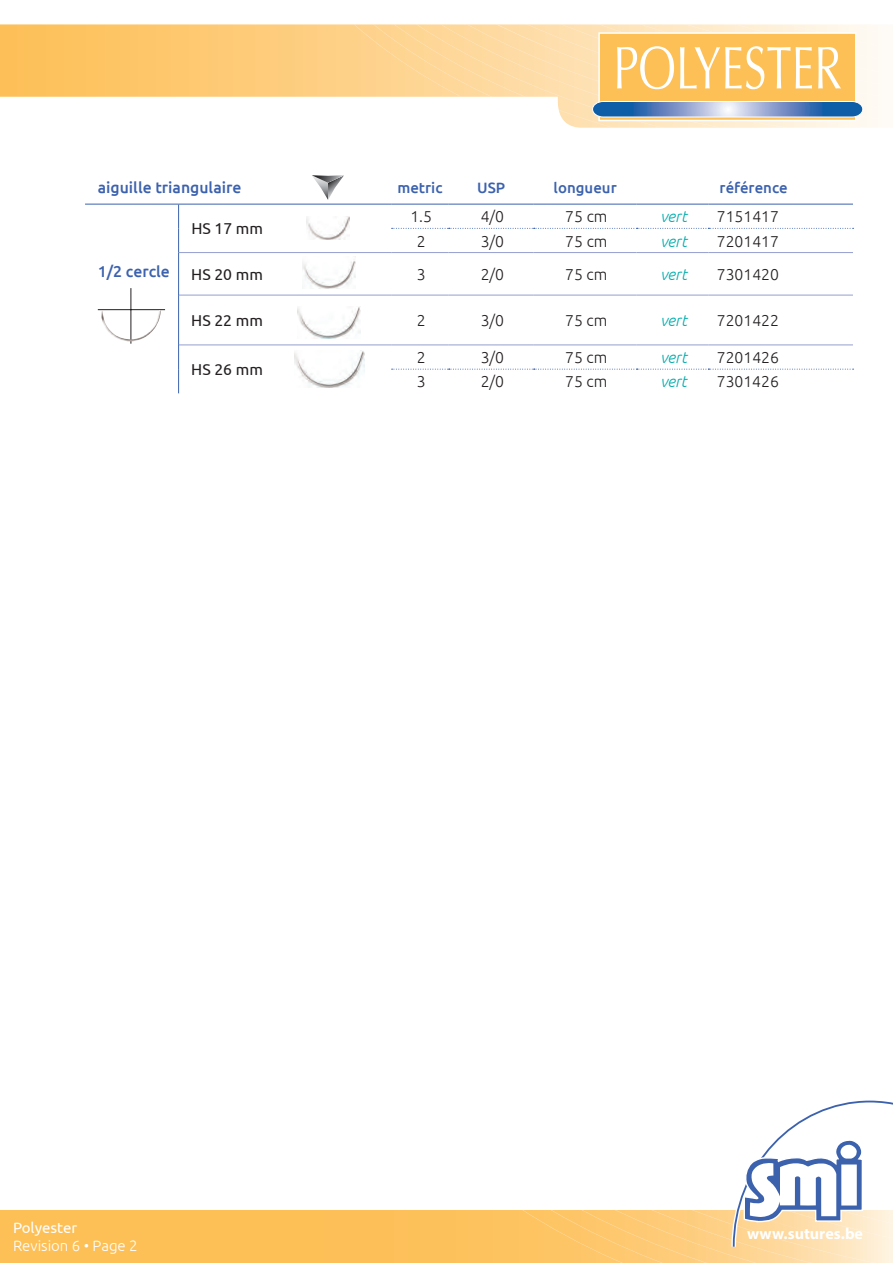
<style>
.page{position:relative;width:893px;height:1263px;background:#fff}
.page>*{position:absolute;margin:0;border:0;box-sizing:border-box;transform-origin:0 0}
.t1{font:700 16.05px "Myriad Pro";color:#fff}
.t2{font:300 15.75px "Ubuntu";color:#231f20}
.t3{font:500 15.75px "Ubuntu";color:#3c62ae}
.t4{font:15.75px "Ubuntu";color:#231f20}
.t5{font:italic 300 15.75px "Ubuntu";color:#00adad}
.t6{font:500 15px "Ubuntu";color:#3c62ae}
.t7{font:300 15px "Ubuntu";color:#fff}
.t8{font:15px "Ubuntu";color:#fff}
</style>
<div class="page">
<svg style="left:0;top:24px;width:250px;height:73px;background:#fdc568"></svg>
<svg style="left:250px;top:24px;width:632px;height:104px"></svg>
<div style="left:598px;top:32px;width:258px;height:89px;background:#fdc056;border:2px solid #fff"></div>
<svg style="left:617px;top:46px;width:57px;height:43px"></svg>
<svg style="left:680px;top:46px;width:132px;height:43px"></svg>
<svg style="left:818px;top:47px;width:23px;height:41px"></svg>
<svg style="left:592px;top:101px;width:272px;height:17px;background:#7f9ec7"></svg>
<div style="left:0;top:1210px;width:893px;height:53px;background:#fdc057"></div>
<svg style="left:511px;top:1210px;width:382px;height:53px"></svg>
<svg style="left:729px;top:1100px;width:164px;height:151px"></svg>
<svg style="left:85px;top:203px;width:768px;height:190px"></svg>
<hr style="left:85px;top:204px;width:94px;height:1px;background:#3c62ae">
<svg style="left:178px;top:204px;width:1px;height:49px"></svg>
<hr style="left:179px;top:204px;width:212px;height:1px;background:#3c62ae">
<hr style="left:391px;top:204px;width:58px;height:1px;background:#3c62ae">
<hr style="left:449px;top:204px;width:85px;height:1px;background:#3c62ae">
<hr style="left:534px;top:204px;width:103px;height:1px;background:#3c62ae">
<hr style="left:637px;top:204px;width:71px;height:1px;background:#3c62ae">
<hr style="left:708px;top:204px;width:145px;height:1px;background:#3c62ae">
<svg style="left:392px;top:228px;width:462px;height:1px"></svg>
<hr style="left:178px;top:253px;width:1px;height:42px;background:#3c62ae">
<hr style="left:179px;top:252px;width:212px;height:1px;background:#959fcf">
<hr style="left:391px;top:252px;width:58px;height:1px;background:#959fcf">
<hr style="left:449px;top:252px;width:85px;height:1px;background:#959fcf">
<hr style="left:534px;top:252px;width:103px;height:1px;background:#959fcf">
<hr style="left:637px;top:252px;width:71px;height:1px;background:#959fcf">
<hr style="left:708px;top:252px;width:145px;height:1px;background:#959fcf">
<hr style="left:178px;top:295px;width:1px;height:50px;background:#3c62ae">
<hr style="left:179px;top:295px;width:212px;height:1px;background:#959fcf">
<hr style="left:391px;top:295px;width:58px;height:1px;background:#959fcf">
<hr style="left:449px;top:295px;width:85px;height:1px;background:#959fcf">
<hr style="left:534px;top:295px;width:103px;height:1px;background:#959fcf">
<hr style="left:637px;top:295px;width:71px;height:1px;background:#959fcf">
<hr style="left:708px;top:295px;width:145px;height:1px;background:#959fcf">
<svg style="left:178px;top:345px;width:1px;height:48px"></svg>
<hr style="left:179px;top:344px;width:212px;height:1px;background:#959fcf">
<hr style="left:391px;top:344px;width:58px;height:1px;background:#959fcf">
<hr style="left:449px;top:344px;width:85px;height:1px;background:#959fcf">
<hr style="left:534px;top:344px;width:103px;height:1px;background:#959fcf">
<hr style="left:637px;top:344px;width:71px;height:1px;background:#959fcf">
<hr style="left:708px;top:344px;width:145px;height:1px;background:#959fcf">
<svg style="left:392px;top:369px;width:462px;height:1px"></svg>
<svg style="left:312px;top:175px;width:32px;height:25px"></svg>
<hr style="left:131px;top:288px;width:1px;height:56px;background:#231f20">
<hr style="left:98px;top:309px;width:67px;height:1px;background:#231f20">
<img style="left:102px;top:310px;width:59px;height:31px">
<img style="left:306px;top:217px;width:43px;height:22px">
<img style="left:297px;top:306px;width:63px;height:33px">
<img style="left:302px;top:257px;width:54px;height:32px">
<img style="left:294px;top:351px;width:70px;height:36px">
<p class="t3" style="left:98px;top:178px;width:145px">aiguille triangulaire</p>
<p class="t6" style="left:397px;top:178px;width:47px">metric</p>
<p class="t6" style="left:477px;top:178px;width:29px">USP</p>
<p class="t6" style="left:554px;top:178px;width:65px">longueur</p>
<p class="t6" style="left:720px;top:178px;width:70px">référence</p>
<p class="t3" style="left:98px;top:261px;width:73px">1/2 cercle</p>
<p class="t4" style="left:191px;top:219px;width:73px">HS 17 mm</p>
<p class="t2" style="left:410px;top:207px;width:23px">1.5</p>
<p class="t2" style="left:481px;top:207px;width:25px">4/0</p>
<p class="t2" style="left:565px;top:207px;width:44px">75 cm</p>
<p class="t5" style="left:660px;top:207px;width:28px">vert</p>
<p class="t2" style="left:717px;top:207px;width:64px">7151417</p>
<p class="t2" style="left:417px;top:231px;width:10px">2</p>
<p class="t2" style="left:481px;top:231px;width:25px">3/0</p>
<p class="t2" style="left:565px;top:231px;width:44px">75 cm</p>
<p class="t5" style="left:660px;top:231px;width:28px">vert</p>
<p class="t2" style="left:717px;top:231px;width:64px">7201417</p>
<p class="t4" style="left:191px;top:265px;width:73px">HS 20 mm</p>
<p class="t2" style="left:417px;top:265px;width:10px">3</p>
<p class="t2" style="left:481px;top:265px;width:25px">2/0</p>
<p class="t2" style="left:565px;top:265px;width:44px">75 cm</p>
<p class="t5" style="left:660px;top:265px;width:28px">vert</p>
<p class="t2" style="left:717px;top:265px;width:64px">7301420</p>
<p class="t4" style="left:191px;top:311px;width:73px">HS 22 mm</p>
<p class="t2" style="left:417px;top:311px;width:10px">2</p>
<p class="t2" style="left:481px;top:311px;width:25px">3/0</p>
<p class="t2" style="left:565px;top:311px;width:44px">75 cm</p>
<p class="t5" style="left:660px;top:311px;width:28px">vert</p>
<p class="t2" style="left:717px;top:311px;width:64px">7201422</p>
<p class="t4" style="left:191px;top:360px;width:73px">HS 26 mm</p>
<p class="t2" style="left:417px;top:348px;width:10px">2</p>
<p class="t2" style="left:481px;top:348px;width:25px">3/0</p>
<p class="t2" style="left:565px;top:348px;width:44px">75 cm</p>
<p class="t5" style="left:660px;top:348px;width:28px">vert</p>
<p class="t2" style="left:717px;top:348px;width:64px">7201426</p>
<p class="t2" style="left:417px;top:372px;width:10px">3</p>
<p class="t2" style="left:481px;top:372px;width:25px">2/0</p>
<p class="t2" style="left:565px;top:372px;width:44px">75 cm</p>
<p class="t5" style="left:660px;top:372px;width:28px">vert</p>
<p class="t2" style="left:717px;top:372px;width:64px">7301426</p>
<p class="t8" style="left:13px;top:1219px;width:66px">Polyester</p>
<p class="t7" style="left:13px;top:1237px;width:126px">Revision 6 • Page 2</p>
<p class="t1" style="left:747px;top:1223px;width:117px">www.sutures.be</p>
</div>
